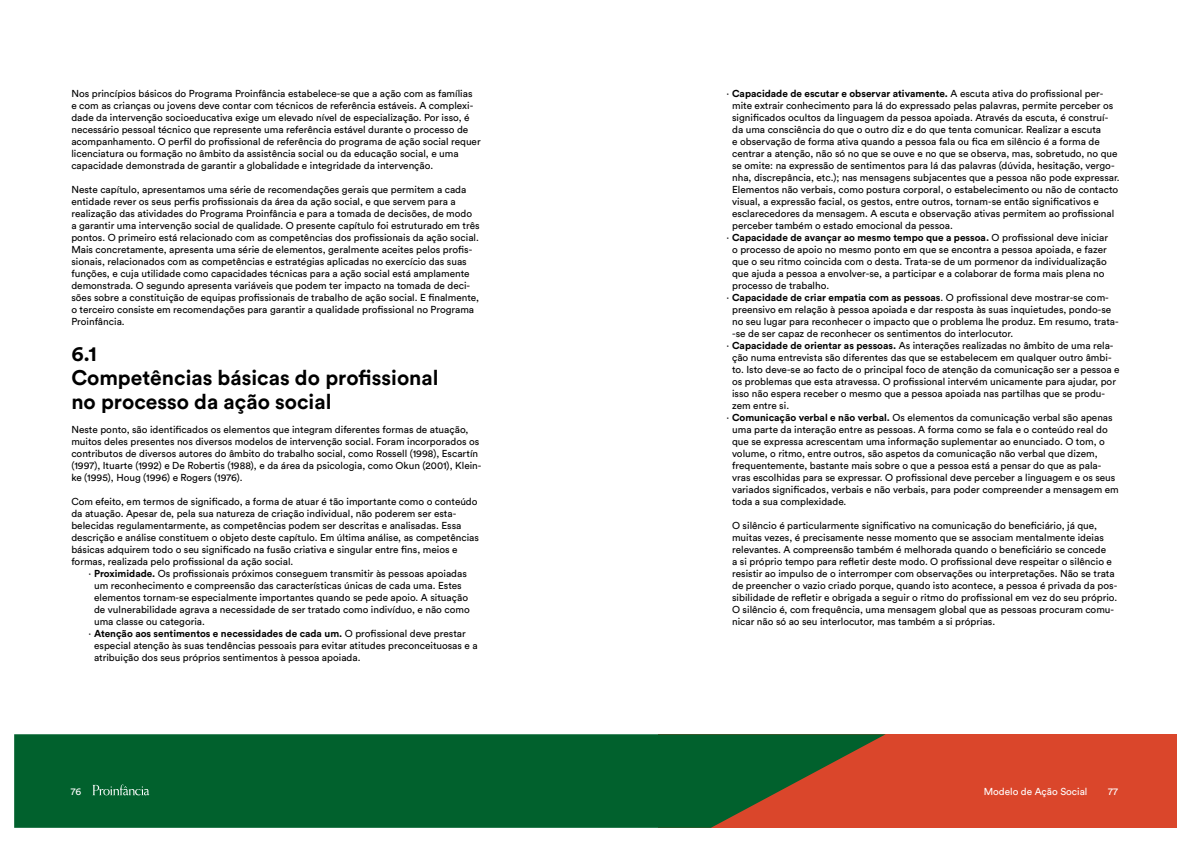
<style>
.page{position:relative;width:1191px;height:842px;background:#fff}
.page>*{position:absolute;margin:0;border:0;box-sizing:border-box;transform-origin:0 0}
.t1{font:700 21px/24px "Circular Std";color:#000}
.t2{font:10px/12px "Circular Std";color:#000}
.t3{font:700 10px "Circular Std";color:#000}
.t4{font:10px "Circular Std";color:#fff}
.s1{font-weight:700}
.s2{font-weight:400}
</style>
<div class="page">
<div style="left:658px;top:734px;width:518px;height:94px;background:#da462b"></div>
<svg style="left:14px;top:734px;width:871px;height:94px;background:#175e2d"></svg>
<svg style="left:93px;top:784px;width:56px;height:11px"></svg>
<p class="t2" style="left:71px;top:87px;width:411px">Nos princípios básicos do Programa Proinfância estabelece-se que a ação com as famílias<br>e com as crianças ou jovens deve contar com técnicos de referência estáveis. A complexi&shy;dade da intervenção socioeducativa exige um elevado nível de especialização. Por isso, é necessário pessoal técnico que represente uma referência estável durante o processo de acompanhamento. O perfil do profissional de referência do programa de ação social requer licenciatura ou formação no âmbito da assistência social ou da educação social, e uma capacidade demonstrada de garantir a globalidade e integridade da intervenção.</p>
<p class="t2" style="left:71px;top:183px;width:410px">Neste capítulo, apresentamos uma série de recomendações gerais que permitem a cada entidade rever os seus perfis profissionais da área da ação social, e que servem para a realização das atividades do Programa Proinfância e para a tomada de decisões, de modo a garantir uma intervenção social de qualidade. O presente capítulo foi estruturado em três pontos. O primeiro está relacionado com as competências dos profissionais da ação social.<br>Mais concretamente, apresenta uma série de elementos, geralmente aceites pelos profis&shy;sionais, relacionados com as competências e estratégias aplicadas no exercício das suas funções, e cuja utilidade como capacidades técnicas para a ação social está amplamente demonstrada. O segundo apresenta variáveis que podem ter impacto na tomada de deci&shy;sões sobre a constituição de equipas profissionais de trabalho de ação social. E finalmente, o terceiro consiste em recomendações para garantir a qualidade profissional no Programa Proinfância.</p>
<h1 class="t1" style="left:71px;top:341px;width:369px">6.1<br>Competências básicas do profissional no processo da ação social</h1>
<p class="t2" style="left:71px;top:423px;width:411px">Neste ponto, são identificados os elementos que integram diferentes formas de atuação, muitos deles presentes nos diversos modelos de intervenção social. Foram incorporados os contributos de diversos autores do âmbito do trabalho social, como Rossell (1998), Escartín (1997), Ituarte (1992) e De Robertis (1988), e da área da psicologia, como Okun (2001), Klein&shy;ke (1995), Houg (1996) e Rogers (1976).</p>
<p class="t2" style="left:71px;top:495px;width:409px">Com efeito, em termos de significado, a forma de atuar é tão importante como o conteúdo da atuação. Apesar de, pela sua natureza de criação individual, não poderem ser esta&shy;belecidas regulamentarmente, as competências podem ser descritas e analisadas. Essa descrição e análise constituem o objeto deste capítulo. Em última análise, as competências básicas adquirem todo o seu significado na fusão criativa e singular entre fins, meios e formas, realizada pelo profissional da ação social.</p>
<p class="t2" style="left:88px;top:567px;width:380px">· <span class="s1">Proximidade.</span> Os profissionais próximos conseguem transmitir às pessoas apoiadas</p>
<p class="t2" style="left:94px;top:579px;width:369px">um reconhecimento e compreensão das características únicas de cada uma. Estes</p>
<p class="t2" style="left:94px;top:591px;width:375px">elementos tornam-se especialmente importantes quando se pede apoio. A situação</p>
<p class="t2" style="left:94px;top:603px;width:377px">de vulnerabilidade agrava a necessidade de ser tratado como indivíduo, e não como</p>
<p class="t2" style="left:94px;top:615px;width:112px">uma classe ou categoria.</p>
<p class="t3" style="left:88px;top:627px;width:379px"><span class="s2">·</span> Atenção aos sentimentos e necessidades de cada um. <span class="s2">O profissional deve prestar</span></p>
<p class="t2" style="left:94px;top:639px;width:385px">especial atenção às suas tendências pessoais para evitar atitudes preconceituosas e a</p>
<p class="t2" style="left:94px;top:651px;width:268px">atribuição dos seus próprios sentimentos à pessoa apoiada.</p>
<p class="t3" style="left:726px;top:87px;width:378px"><span class="s2">·</span> Capacidade de escutar e observar ativamente. <span class="s2">A escuta ativa do profissional per-</span></p>
<p class="t2" style="left:732px;top:99px;width:383px">mite extrair conhecimento para lá do expressado pelas palavras, permite perceber os</p>
<p class="t2" style="left:732px;top:111px;width:378px">significados ocultos da linguagem da pessoa apoiada. Através da escuta, é construí-</p>
<p class="t2" style="left:732px;top:123px;width:370px">da uma consciência do que o outro diz e do que tenta comunicar. Realizar a escuta</p>
<p class="t2" style="left:732px;top:135px;width:369px">e observação de forma ativa quando a pessoa fala ou fica em silêncio é a forma de</p>
<p class="t2" style="left:732px;top:147px;width:387px">centrar a atenção, não só no que se ouve e no que se observa, mas, sobretudo, no que</p>
<p class="t2" style="left:732px;top:159px;width:384px">se omite: na expressão de sentimentos para lá das palavras (dúvida, hesitação, vergo-</p>
<p class="t2" style="left:732px;top:171px;width:389px">nha, discrepância, etc.); nas mensagens subjacentes que a pessoa não pode expressar.</p>
<p class="t2" style="left:732px;top:183px;width:388px">Elementos não verbais, como postura corporal, o estabelecimento ou não de contacto</p>
<p class="t2" style="left:732px;top:195px;width:368px">visual, a expressão facial, os gestos, entre outros, tornam-se então significativos e</p>
<p class="t2" style="left:732px;top:207px;width:384px">esclarecedores da mensagem. A escuta e observação ativas permitem ao profissional</p>
<p class="t2" style="left:732px;top:219px;width:222px">perceber também o estado emocional da pessoa.</p>
<p class="t3" style="left:726px;top:231px;width:383px"><span class="s2">·</span> Capacidade de avançar ao mesmo tempo que a pessoa. <span class="s2">O profissional deve iniciar</span></p>
<p class="t2" style="left:732px;top:243px;width:376px">o processo de apoio no mesmo ponto em que se encontra a pessoa apoiada, e fazer</p>
<p class="t2" style="left:732px;top:255px;width:376px">que o seu ritmo coincida com o desta. Trata-se de um pormenor da individualização</p>
<p class="t2" style="left:732px;top:267px;width:374px">que ajuda a pessoa a envolver-se, a participar e a colaborar de forma mais plena no</p>
<p class="t2" style="left:732px;top:279px;width:98px">processo de trabalho.</p>
<p class="t3" style="left:726px;top:291px;width:384px"><span class="s2">·</span> Capacidade de criar empatia com as pessoas<span class="s2">. O profissional deve mostrar-se com-</span></p>
<p class="t2" style="left:732px;top:303px;width:381px">preensivo em relação à pessoa apoiada e dar resposta às suas inquietudes, pondo-se</p>
<p class="t2" style="left:732px;top:315px;width:388px">no seu lugar para reconhecer o impacto que o problema lhe produz. Em resumo, trata-</p>
<p class="t2" style="left:732px;top:327px;width:282px">-se de ser capaz de reconhecer os sentimentos do interlocutor.</p>
<p class="t2" style="left:726px;top:339px;width:388px">· <span class="s1">Capacidade de orientar as pessoas.</span> As interações realizadas no âmbito de uma rela-</p>
<p class="t2" style="left:732px;top:351px;width:381px">ção numa entrevista são diferentes das que se estabelecem em qualquer outro âmbi-</p>
<p class="t2" style="left:732px;top:363px;width:389px">to. Isto deve-se ao facto de o principal foco de atenção da comunicação ser a pessoa e</p>
<p class="t2" style="left:732px;top:375px;width:385px">os problemas que esta atravessa. O profissional intervém unicamente para ajudar, por</p>
<p class="t2" style="left:732px;top:387px;width:374px">isso não espera receber o mesmo que a pessoa apoiada nas partilhas que se produ-</p>
<p class="t2" style="left:732px;top:399px;width:59px">zem entre si.</p>
<p class="t2" style="left:726px;top:411px;width:388px">· <span class="s1">Comunicação verbal e não verbal.</span> Os elementos da comunicação verbal são apenas</p>
<p class="t2" style="left:732px;top:423px;width:377px">uma parte da interação entre as pessoas. A forma como se fala e o conteúdo real do</p>
<p class="t2" style="left:732px;top:435px;width:374px">que se expressa acrescentam uma informação suplementar ao enunciado. O tom, o</p>
<p class="t2" style="left:732px;top:447px;width:367px">volume, o ritmo, entre outros, são aspetos da comunicação não verbal que dizem,</p>
<p class="t2" style="left:732px;top:459px;width:371px">frequentemente, bastante mais sobre o que a pessoa está a pensar do que as pala-</p>
<p class="t2" style="left:732px;top:471px;width:385px">vras escolhidas para se expressar. O profissional deve perceber a linguagem e os seus</p>
<p class="t2" style="left:732px;top:483px;width:388px">variados significados, verbais e não verbais, para poder compreender a mensagem em</p>
<p class="t2" style="left:732px;top:495px;width:116px">toda a sua complexidade.</p>
<p class="t2" style="left:732px;top:519px;width:387px">O silêncio é particularmente significativo na comunicação do beneficiário, já que, muitas vezes, é precisamente nesse momento que se associam mentalmente ideias relevantes. A compreensão também é melhorada quando o beneficiário se concede<br>a si próprio tempo para refletir deste modo. O profissional deve respeitar o silêncio e resistir ao impulso de o interromper com observações ou interpretações. Não se trata de preencher o vazio criado porque, quando isto acontece, a pessoa é privada da pos&shy;sibilidade de refletir e obrigada a seguir o ritmo do profissional em vez do seu próprio.<br>O silêncio é, com frequência, uma mensagem global que as pessoas procuram comu&shy;nicar não só ao seu interlocutor, mas também a si próprias.</p>
<p class="t4" style="left:71px;top:785px;width:12px">76</p>
<p class="t4" style="left:983px;top:785px;width:105px">Modelo de Ação Social</p>
<p class="t4" style="left:1108px;top:785px;width:11px">77</p>
</div>
